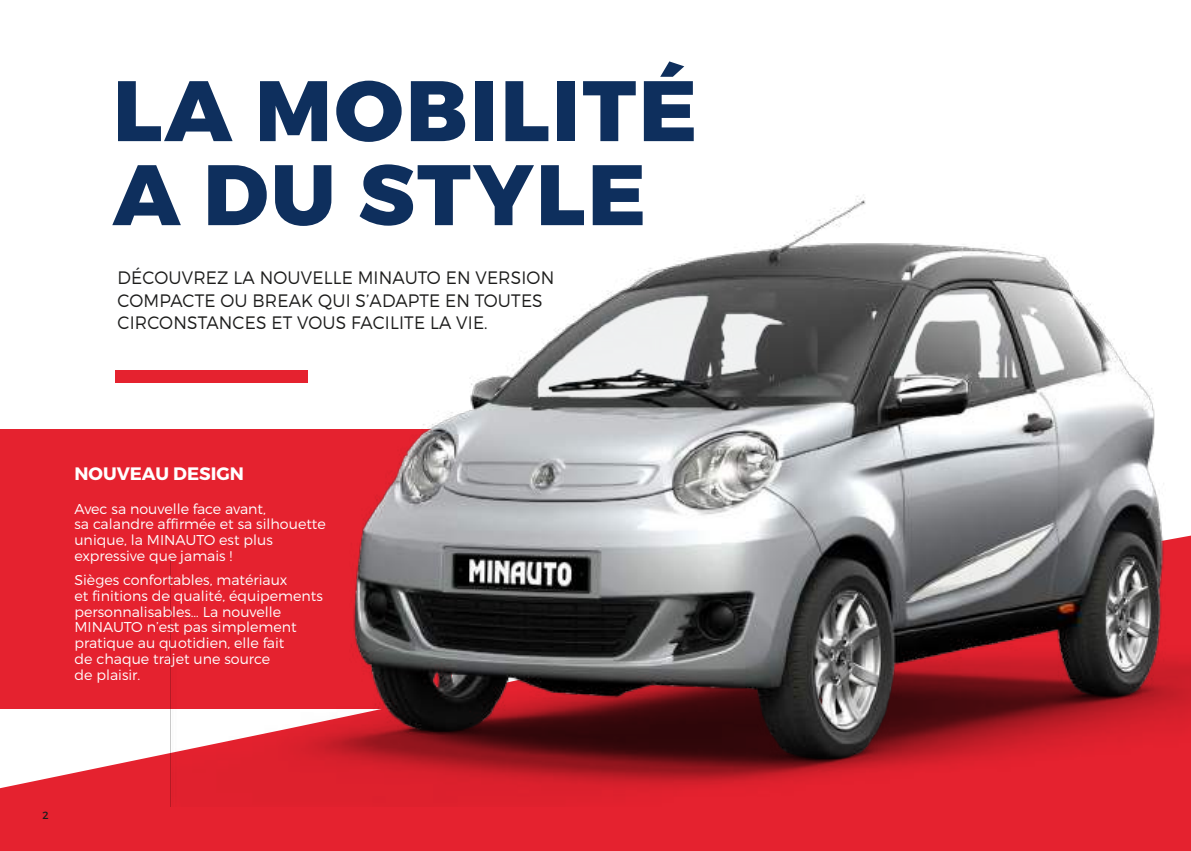
<style>
.page{position:relative;width:1191px;height:851px;background:#fff}
.page>*{position:absolute;margin:0;border:0;box-sizing:border-box;transform-origin:0 0}
.t1{font:800 85.5px/84px "Montserrat";letter-spacing:.03em;color:#0e2f5d}
.t2{font:300 18px/22.5px "Montserrat";letter-spacing:.01em;color:#1c1c1b;scale:.95 1}
.t3{font:700 18px "Montserrat";color:#fff}
.t4{font:300 14.25px/15.8px "Montserrat";color:#fff}
.t5{font:10.5px "Montserrat";color:#1c1c1b}
</style>
<div class="page">
<div style="left:115px;top:370px;width:192px;height:13px;background:#e5222f"></div>
<div style="left:0;top:428px;width:451px;height:280px;background:#e5222f"></div>
<svg style="left:0;top:708px;width:1191px;height:142px;fill:#e5222f"></svg>
<img style="left:169px;top:194px;width:1022px;height:612px">
<h1 class="t1" style="left:113px;top:71px;width:586px">LA MOBILITÉ<br>A DU STYLE</h1>
<p class="t2" style="left:118px;top:266px;width:461px">DÉCOUVREZ LA NOUVELLE MINAUTO EN VERSION<br>COMPACTE OU BREAK QUI S’ADAPTE EN TOUTES<br>CIRCONSTANCES ET VOUS FACILITE LA VIE.</p>
<p class="t3" style="left:74px;top:462px;width:171px">NOUVEAU DESIGN</p>
<p class="t4" style="left:74px;top:500px;width:253px">Avec sa nouvelle face avant,<br>sa calandre affirmée et sa silhouette unique, la MINAUTO est plus expressive que jamais !</p>
<p class="t4" style="left:74px;top:572px;width:250px">Sièges confortables, matériaux<br>et finitions de qualité, équipements personnalisables… La nouvelle<br>MINAUTO n’est pas simplement pratique au quotidien, elle fait<br>de chaque trajet une source<br>de plaisir.</p>
<p class="t5" style="left:43px;top:808px;width:8px">2</p>
</div>
